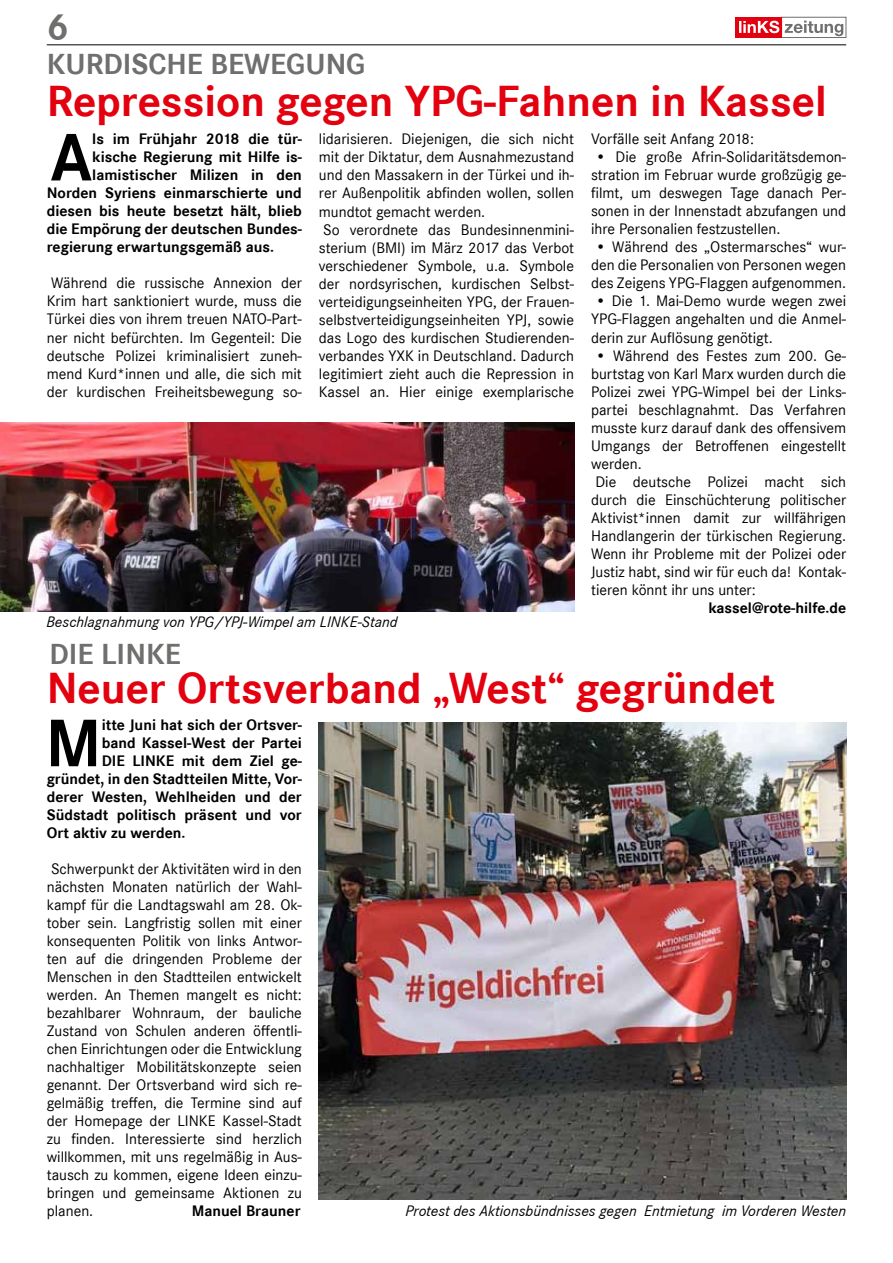
<style>
.page{position:relative;width:893px;height:1263px;background:#fff}
.page>*{position:absolute;margin:0;border:0;box-sizing:border-box;transform-origin:0 0}
.t1{font:700 69.75px "Corporate S";color:#000}
.t2{font:700 45px "Corporate S";color:#e3000f}
.t3{font:700 39px "Corporate S";color:#6f6f6e}
.t4{font:700 30px "Corporate S";color:#6f6f6e}
.t5{font:15.75px/18px "Corporate S";color:#000;text-align:justify}
.t6{font:700 15.75px "Corporate S";color:#000}
.t7{font:italic 15.75px "Corporate S";color:#000}
</style>
<div class="page">
<hr style="left:47px;top:45px;width:799px;height:1px;background:#000">
<div style="left:781px;top:17px;width:65px;height:21px;border:1px solid #6f6f6e"></div>
<div style="left:736px;top:17px;width:46px;height:21px;background:#e3000f"></div>
<svg style="left:785px;top:21px;width:58px;height:15px"></svg>
<svg style="left:739px;top:21px;width:40px;height:12px"></svg>
<img style="left:319px;top:723px;width:527px;height:476px">
<img style="left:0;top:422px;width:574px;height:189px">
<h3 class="t3" style="left:47px;top:5px;width:24px">6</h3>
<h3 class="t4" style="left:47px;top:47px;width:320px">KURDISCHE BEWEGUNG</h3>
<h2 class="t2" style="left:47px;top:75px;width:781px">Repression gegen YPG-Fahnen in Kassel</h2>
<h1 class="t1" style="left:50px;top:117px;width:42px">A</h1>
<p class="t6" style="left:92px;top:130px;width:211px">ls im Frühjahr 2018 die tür-</p>
<p class="t5" style="left:591px;top:130px;width:164px">Vorfälle seit Anfang 2018:</p>
<p class="t5" style="left:591px;top:148px;width:257px">• Die große Afrin-Solidaritätsdemon&shy;stration im Februar wurde großzügig ge&shy;filmt, um deswegen Tage danach Per&shy;sonen in der Innenstadt abzufangen und ihre Personalien festzustellen.</p>
<p class="t5" style="left:591px;top:238px;width:257px">• Während des „Ostermarsches“ wur&shy;den die Personalien von Personen wegen des Zeigens YPG-Flaggen aufgenommen.</p>
<p class="t5" style="left:591px;top:292px;width:257px">• Die 1. Mai-Demo wurde wegen zwei YPG-Flaggen angehalten und die Anmel&shy;derin zur Auflösung genötigt.</p>
<p class="t5" style="left:591px;top:346px;width:257px;text-align:left">• Während des Festes zum 200. Ge&shy;burtstag von Karl Marx wurden durch die Polizei zwei YPG-Wimpel bei der Links&shy;partei beschlagnahmt. Das Verfahren musste kurz darauf dank des offensivem Umgangs der Betroffenen eingestellt werden.<br>Die deutsche Polizei macht sich durch die Einschüchterung politischer Aktivist*innen damit zur willfährigen Handlangerin der türkischen Regierung.<br>Wenn ihr Probleme mit der Polizei oder Justiz habt, sind wir für euch da! Kontak&shy;tieren könnt ihr uns unter:</p>
<p class="t6" style="left:708px;top:598px;width:139px">kassel@rote-hilfe.de</p>
<p class="t5" style="left:319px;top:130px;width:257px;text-align:left">lidarisieren. Diejenigen, die sich nicht mit der Diktatur, dem Ausnahmezustand und den Massakern in der Türkei und ih&shy;rer Außenpolitik abfinden wollen, sollen mundtot gemacht werden.<br>So verordnete das Bundesinnenmini&shy;sterium (BMI) im März 2017 das Verbot verschiedener Symbole, u.a. Symbole der nordsyrischen, kurdischen Selbst&shy;verteidigungseinheiten YPG, der Frauen&shy;selbstverteidigungseinheiten YPJ, sowie das Logo des kurdischen Studierenden&shy;verbandes YXK in Deutschland. Dadurch legitimiert zieht auch die Repression in Kassel an. Hier einige exemplarische</p>
<p class="t6" style="left:92px;top:148px;width:211px">kische Regierung mit Hilfe is-</p>
<p class="t6" style="left:92px;top:166px;width:211px">lamistischer Milizen in den</p>
<p class="t6" style="left:47px;top:184px;width:257px">Norden Syriens einmarschierte und</p>
<p class="t6" style="left:47px;top:202px;width:257px">diesen bis heute besetzt hält, blieb</p>
<p class="t6" style="left:47px;top:220px;width:257px">die Empörung der deutschen Bundes-</p>
<p class="t6" style="left:47px;top:238px;width:229px">regierung erwartungsgemäß aus.</p>
<p class="t5" style="left:47px;top:274px;width:257px">Während die russische Annexion der Krim hart sanktioniert wurde, muss die Türkei dies von ihrem treuen NATO-Part&shy;ner nicht befürchten. Im Gegenteil: Die deutsche Polizei kriminalisiert zuneh&shy;mend Kurd*innen und alle, die sich mit der kurdischen Freiheitsbewegung so-</p>
<p class="t7" style="left:46px;top:612px;width:353px">Beschlagnahmung von YPG/YPJ-Wimpel am LINKE-Stand</p>
<h3 class="t4" style="left:50px;top:637px;width:133px">DIE LINKE</h3>
<h2 class="t2" style="left:47px;top:662px;width:730px">Neuer Ortsverband „West“ gegründet</h2>
<h1 class="t1" style="left:45px;top:703px;width:58px">M</h1>
<p class="t6" style="left:102px;top:716px;width:202px">itte Juni hat sich der Ortsver-</p>
<p class="t6" style="left:102px;top:734px;width:202px">band Kassel-West der Partei</p>
<p class="t6" style="left:102px;top:752px;width:202px">DIE LINKE mit dem Ziel ge-</p>
<p class="t6" style="left:47px;top:770px;width:257px">gründet, in den Stadtteilen Mitte, Vor-</p>
<p class="t6" style="left:47px;top:788px;width:257px">derer Westen, Wehlheiden und der</p>
<p class="t6" style="left:47px;top:806px;width:257px">Südstadt politisch präsent und vor</p>
<p class="t6" style="left:47px;top:824px;width:140px">Ort aktiv zu werden.</p>
<p class="t5" style="left:47px;top:860px;width:257px">Schwerpunkt der Aktivitäten wird in den nächsten Monaten natürlich der Wahl&shy;kampf für die Landtagswahl am 28. Ok&shy;tober sein. Langfristig sollen mit einer konsequenten Politik von links Antwor&shy;ten auf die dringenden Probleme der Menschen in den Stadtteilen entwickelt werden. An Themen mangelt es nicht: bezahlbarer Wohnraum, der bauliche Zustand von Schulen anderen öffentli&shy;chen Einrichtungen oder die Entwicklung nachhaltiger Mobilitätskonzepte seien genannt. Der Ortsverband wird sich re&shy;gelmäßig treffen, die Termine sind auf der Homepage der LINKE Kassel-Stadt zu finden. Interessierte sind herzlich willkommen, mit uns regelmäßig in Aus&shy;tausch zu kommen, eigene Ideen einzu&shy;bringen und gemeinsame Aktionen zu planen.</p>
<p class="t6" style="left:192px;top:1202px;width:110px">Manuel Brauner</p>
<p class="t7" style="left:405px;top:1201px;width:442px">Protest des Aktionsbündnisses gegen Entmietung im Vorderen Westen</p>
</div>
